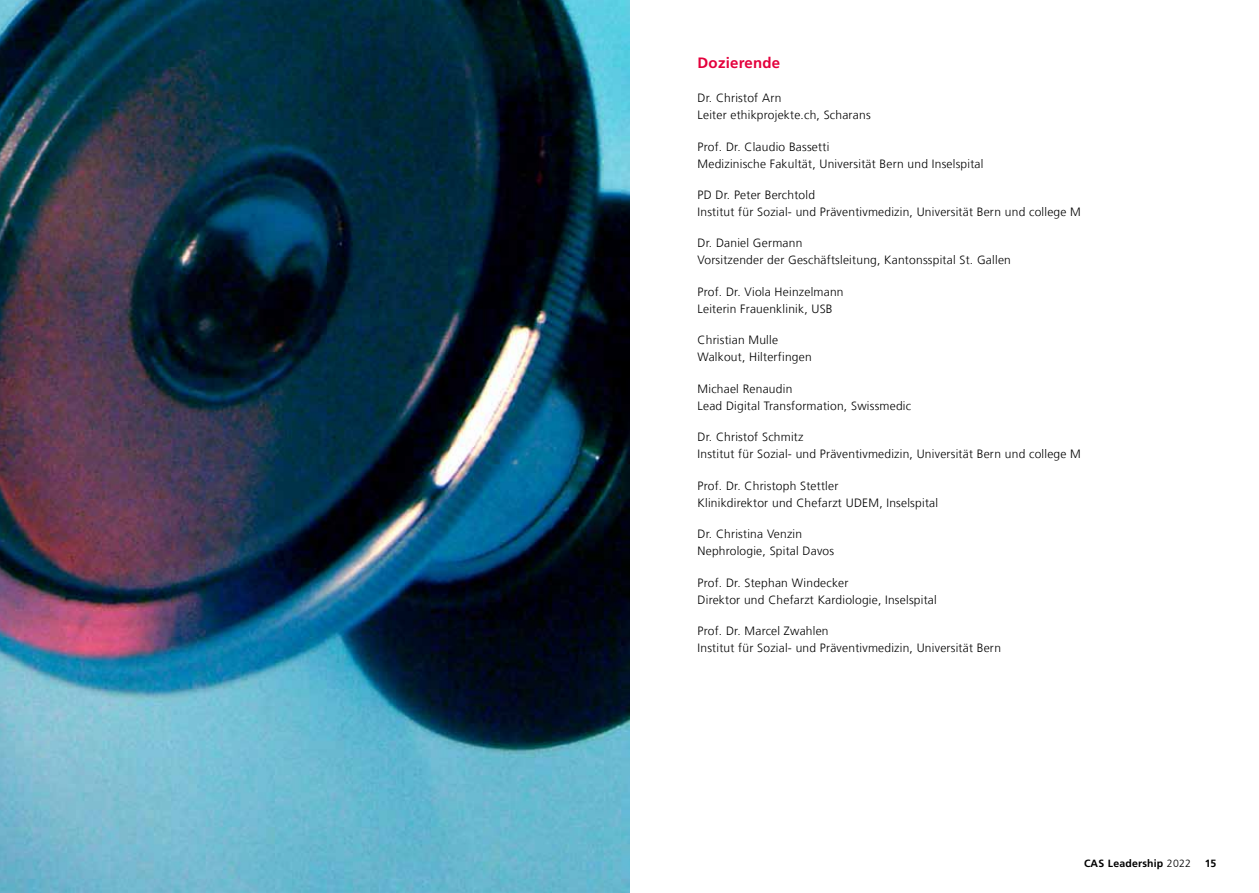
<style>
.page{position:relative;width:1259px;height:893px;background:#fff}
.page>*{position:absolute;margin:0;border:0;box-sizing:border-box;transform-origin:0 0}
.t1{font:700 15px "Frutiger LT Com";letter-spacing:.015em;color:#e4003c}
.t2{font:300 12px/17px "Frutiger LT Com";letter-spacing:.02em;color:#000}
.t3{font:700 10.5px "Frutiger LT Com";letter-spacing:.02em;color:#000}
.s1{font-weight:300}
</style>
<div class="page">
<img style="left:0;top:0;width:629px;height:893px">
<p class="t1" style="left:697px;top:54px;width:84px">Dozierende</p>
<p class="t2" style="left:697px;top:90px;width:175px">Dr. Christof Arn<br>Leiter ethikprojekte.ch, Scharans</p>
<p class="t2" style="left:697px;top:138px;width:287px">Prof. Dr. Claudio Bassetti<br>Medizinische Fakultät, Universität Bern und Inselspital</p>
<p class="t2" style="left:697px;top:186px;width:385px">PD Dr. Peter Berchtold<br>Institut für Sozial- und Präventivmedizin, Universität Bern und college M</p>
<p class="t2" style="left:697px;top:235px;width:315px">Dr. Daniel Germann<br>Vorsitzender der Geschäftsleitung, Kantonsspital St. Gallen</p>
<p class="t2" style="left:697px;top:283px;width:148px">Prof. Dr. Viola Heinzelmann<br>Leiterin Frauenklinik, USB</p>
<p class="t2" style="left:697px;top:332px;width:116px">Christian Mulle<br>Walkout, Hilterfingen</p>
<p class="t2" style="left:697px;top:380px;width:215px">Michael Renaudin<br>Lead Digital Transformation, Swissmedic</p>
<p class="t2" style="left:697px;top:429px;width:385px">Dr. Christof Schmitz<br>Institut für Sozial- und Präventivmedizin, Universität Bern und college M</p>
<p class="t2" style="left:697px;top:477px;width:242px">Prof. Dr. Christoph Stettler<br>Klinikdirektor und Chefarzt UDEM, Inselspital</p>
<p class="t2" style="left:697px;top:526px;width:138px">Dr. Christina Venzin<br>Nephrologie, Spital Davos</p>
<p class="t2" style="left:697px;top:574px;width:241px">Prof. Dr. Stephan Windecker<br>Direktor und Chefarzt Kardiologie, Inselspital</p>
<p class="t2" style="left:697px;top:623px;width:305px">Prof. Dr. Marcel Zwahlen<br>Institut für Sozial- und Präventivmedizin, Universität Bern</p>
<p class="t3" style="left:1084px;top:858px;width:108px">CAS Leadership <span class="s1">2022</span></p>
<p class="t3" style="left:1204px;top:858px;width:13px">15</p>
</div>
